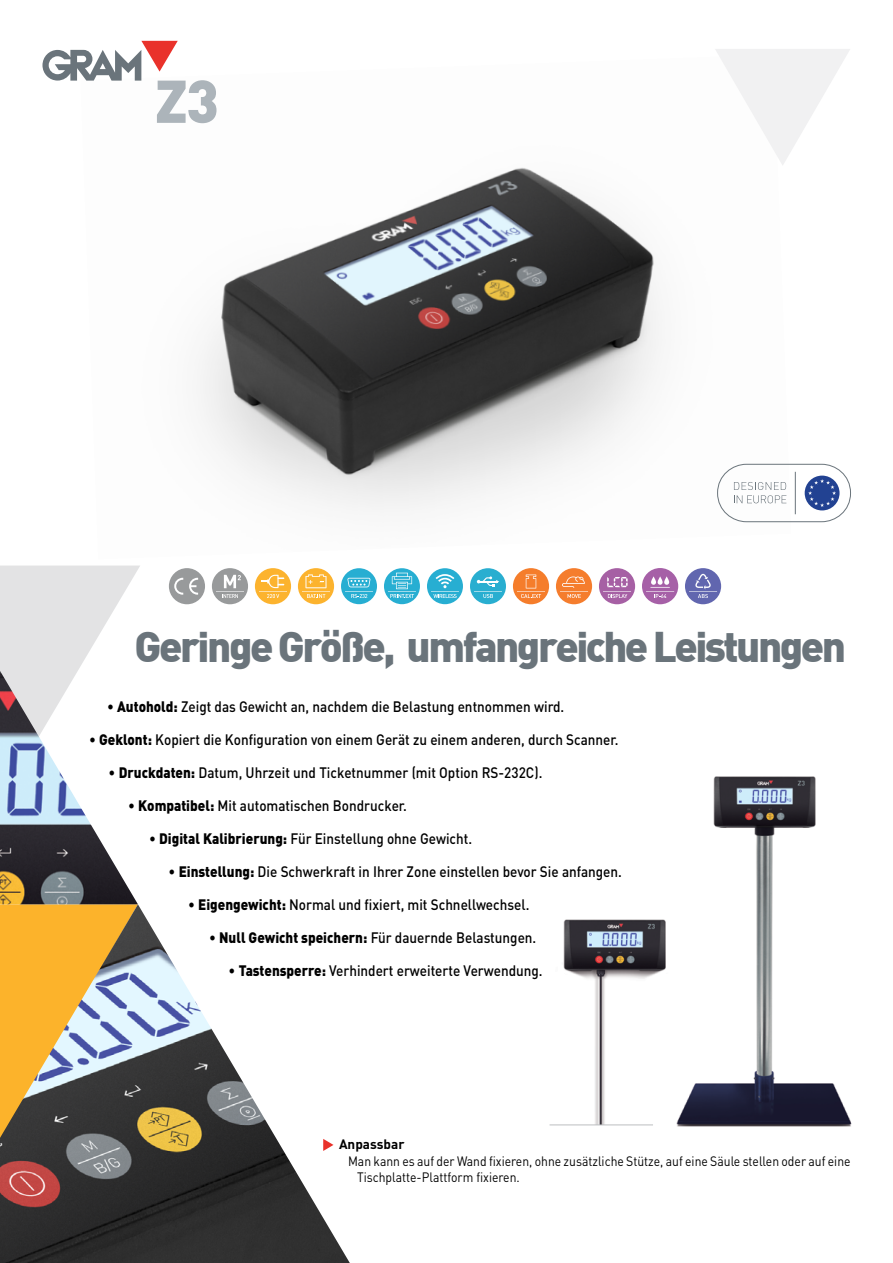
<style>
.page{position:relative;width:893px;height:1263px;background:#fff}
.page>*{position:absolute;margin:0;border:0;box-sizing:border-box;transform-origin:0 0}
.t1{font:900 59.4px "DIN";color:#acb4ba}
.t2{font:900 42px "DIN";letter-spacing:-.06em;color:#6a747b}
.t3{font:500 15px "DIN Pro";color:#000;scale:.9 1}
.t4{font:13.5px/16.5px "DIN Pro";color:#000;scale:.9 1}
.t5{font:700 13.5px "DIN Pro";color:#000}
.s1{font-weight:900}
</style>
<div class="page">
<img style="left:200px;top:167px;width:591px;height:356px">
<img style="left:650px;top:776px;width:202px;height:351px">
<img style="left:563px;top:884px;width:112px;height:241px">
<hr style="left:550px;top:1124px;width:103px;height:1px;background:#bcbec0">
<svg style="left:0;top:565px;width:140px;height:106px"></svg>
<img style="left:0;top:671px;width:138px;height:233px">
<img style="left:0;top:904px;width:350px;height:359px">
<svg style="left:42px;top:41px;width:136px;height:40px"></svg>
<svg style="left:715px;top:49px;width:135px;height:116px"></svg>
<svg style="left:323px;top:1139px;width:10px;height:12px"></svg>
<svg style="left:717px;top:464px;width:134px;height:58px"></svg>
<div style="left:470px;top:568px;width:36px;height:36px;background:#29aed0;border-radius:50%"></div>
<svg style="left:474px;top:576px;width:28px;height:22px"></svg>
<div style="left:212px;top:568px;width:36px;height:36px;background:#989a9b;border-radius:50%"></div>
<svg style="left:216px;top:575px;width:28px;height:23px"></svg>
<div style="left:556px;top:568px;width:36px;height:36px;background:#f57d2d;border-radius:50%"></div>
<svg style="left:560px;top:576px;width:28px;height:22px"></svg>
<div style="left:169px;top:568px;width:36px;height:36px;background:#989a9b;border-radius:50%"></div>
<svg style="left:174px;top:578px;width:9px;height:17px"></svg>
<svg style="left:189px;top:578px;width:9px;height:17px"></svg>
<div style="left:427px;top:568px;width:36px;height:36px;background:#27aed2;border-radius:50%"></div>
<svg style="left:431px;top:574px;width:28px;height:24px"></svg>
<div style="left:255px;top:568px;width:36px;height:36px;background:#fcb32e;border-radius:50%"></div>
<svg style="left:259px;top:575px;width:28px;height:23px"></svg>
<div style="left:298px;top:568px;width:36px;height:36px;background:#fcb32e;border-radius:50%"></div>
<svg style="left:302px;top:574px;width:28px;height:24px"></svg>
<div style="left:685px;top:568px;width:36px;height:36px;background:#6166af;border-radius:50%"></div>
<svg style="left:689px;top:574px;width:28px;height:24px"></svg>
<div style="left:599px;top:568px;width:36px;height:36px;background:#a660a4;border-radius:50%"></div>
<svg style="left:603px;top:577px;width:28px;height:21px"></svg>
<div style="left:341px;top:568px;width:36px;height:36px;background:#27aed2;border-radius:50%"></div>
<svg style="left:345px;top:578px;width:28px;height:20px"></svg>
<div style="left:384px;top:568px;width:36px;height:36px;background:#27aed2;border-radius:50%"></div>
<svg style="left:388px;top:573px;width:28px;height:25px"></svg>
<div style="left:513px;top:568px;width:36px;height:36px;background:#f57d2b;border-radius:50%"></div>
<svg style="left:517px;top:574px;width:28px;height:24px"></svg>
<div style="left:642px;top:568px;width:36px;height:36px;background:#a660a7;border-radius:50%"></div>
<svg style="left:658px;top:576px;width:5px;height:9px"></svg>
<svg style="left:664px;top:576px;width:5px;height:9px"></svg>
<svg style="left:651px;top:576px;width:5px;height:9px"></svg>
<svg style="left:646px;top:587px;width:28px;height:11px"></svg>
<h1 class="t1" style="left:155px;top:62px;width:65px">Z3</h1>
<h2 class="t2" style="left:135px;top:619px;width:713px">Geringe Größe, umfangreiche Leistungen</h2>
<p class="t3" style="left:107px;top:696px;width:510px">• <span class="s1">Autohold:</span> Zeigt das Gewicht an, nachdem die Belastung entnommen wird.</p>
<p class="t3" style="left:89px;top:729px;width:590px">• <span class="s1">Geklont:</span> Kopiert die Konfiguration von einem Gerät zu einem anderen, durch Scanner.</p>
<p class="t3" style="left:109px;top:762px;width:484px">• <span class="s1">Druckdaten:</span> Datum, Uhrzeit und Ticketnummer (mit Option RS-232C).</p>
<p class="t3" style="left:128px;top:795px;width:311px">• <span class="s1">Kompatibel:</span> Mit automatischen Bondrucker.</p>
<p class="t3" style="left:149px;top:828px;width:361px">• <span class="s1">Digital Kalibrierung:</span> Für Einstellung ohne Gewicht.</p>
<p class="t3" style="left:169px;top:861px;width:505px">• <span class="s1">Einstellung:</span> Die Schwerkraft in Ihrer Zone einstellen bevor Sie anfangen.</p>
<p class="t3" style="left:188px;top:894px;width:381px">• <span class="s1">Eigengewicht:</span> Normal und fixiert, mit Schnellwechsel.</p>
<p class="t3" style="left:209px;top:927px;width:365px">• <span class="s1">Null Gewicht speichern:</span> Für dauernde Belastungen.</p>
<p class="t3" style="left:229px;top:960px;width:351px">• <span class="s1">Tastensperre:</span> Verhindert erweiterte Verwendung.</p>
<p class="t5" style="left:339px;top:1135px;width:67px">Anpassbar</p>
<p class="t4" style="left:357px;top:1152px;width:550px;text-indent:-9px">Man kann es auf der Wand fixieren, ohne zusätzliche Stütze, auf eine Säule stellen oder auf eine<br>Tischplatte-Plattform fixieren.</p>
</div>
